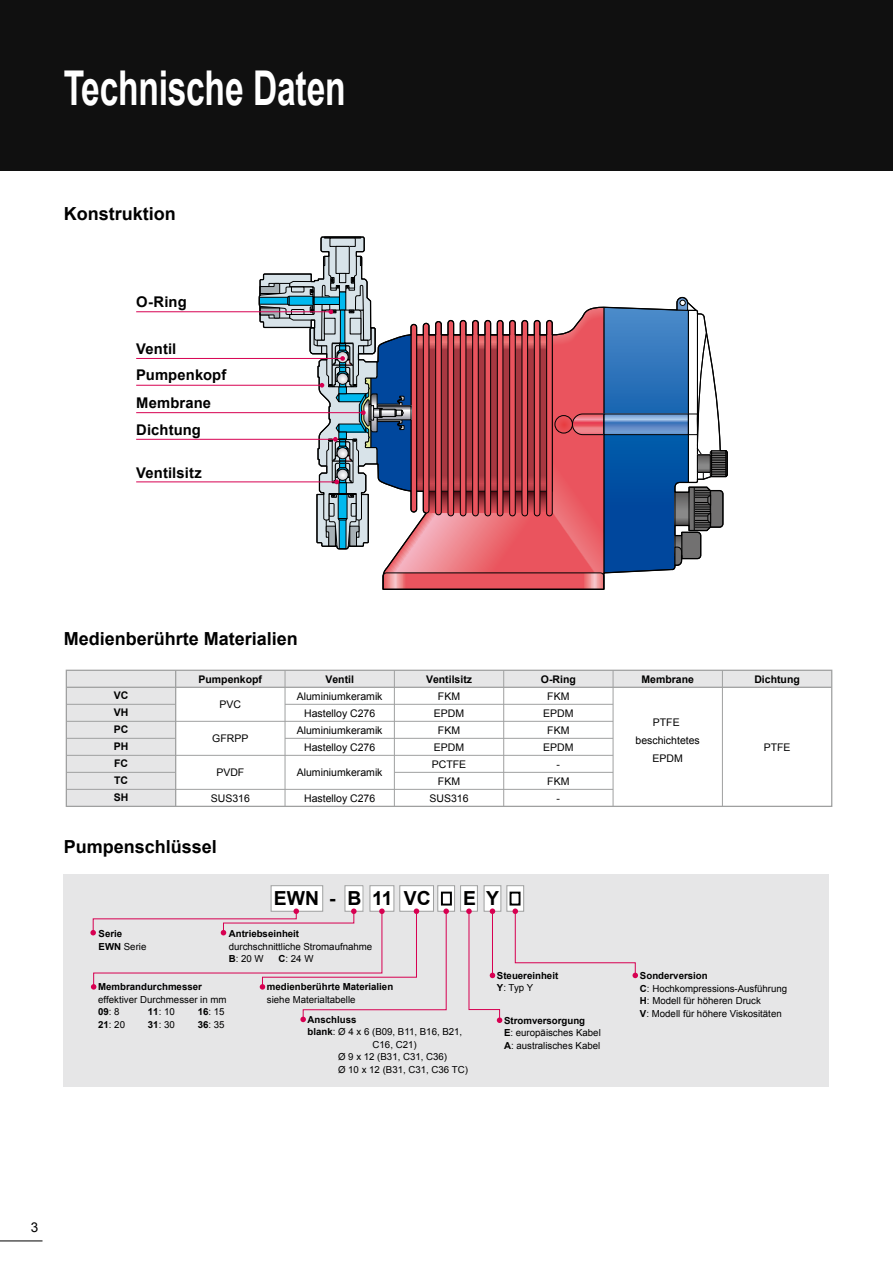
<style>
.page{position:relative;width:893px;height:1263px;background:#fff}
.page>*{position:absolute;margin:0;border:0;box-sizing:border-box;transform-origin:0 0}
.t1{font:700 48px "Arial";letter-spacing:-.005em;color:#fff;scale:.7 1}
.t2{font:700 19.35px "Arial";color:#000}
.t3{font:700 18px "Arial";color:#000}
.t4{font:700 14.7px/26.8px "Arial";letter-spacing:.01em;color:#000}
.t5{font:13.5px "Arial";color:#000}
.t6{font:10.5px/17px "Arial";color:#000;text-align:center}
.t7{font:700 10.5px/17px "Arial";color:#000;text-align:justify}
.t8{font:9.6px/12.5px "Arial";color:#000}
.t9{font:700 9.6px/12.5px "Arial";color:#000}
.s1{font-weight:400}
.s2{font-weight:700}
</style>
<div class="page">
<div style="left:0;top:0;width:893px;height:170px;background:#101010"></div>
<svg style="left:68px;top:672px;width:762px;height:133px"></svg>
<div style="left:66px;top:670px;width:766px;height:137px;border:1px solid #9fa0a0"></div>
<hr style="left:66px;top:687px;width:766px;height:1px;background:#9fa0a0">
<hr style="left:285px;top:704px;width:328px;height:1px;background:#9fa0a0">
<hr style="left:66px;top:704px;width:110px;height:1px;background:#9fa0a0">
<hr style="left:66px;top:721px;width:547px;height:1px;background:#9fa0a0">
<hr style="left:285px;top:738px;width:328px;height:1px;background:#9fa0a0">
<hr style="left:66px;top:738px;width:110px;height:1px;background:#9fa0a0">
<hr style="left:66px;top:755px;width:547px;height:1px;background:#9fa0a0">
<hr style="left:394px;top:772px;width:219px;height:1px;background:#9fa0a0">
<hr style="left:66px;top:772px;width:110px;height:1px;background:#9fa0a0">
<hr style="left:66px;top:789px;width:547px;height:1px;background:#9fa0a0">
<hr style="left:175px;top:670px;width:1px;height:136px;background:#9fa0a0">
<hr style="left:285px;top:670px;width:1px;height:136px;background:#9fa0a0">
<hr style="left:394px;top:670px;width:1px;height:136px;background:#9fa0a0">
<hr style="left:503px;top:670px;width:1px;height:136px;background:#9fa0a0">
<hr style="left:613px;top:670px;width:1px;height:136px;background:#9fa0a0">
<hr style="left:722px;top:670px;width:1px;height:136px;background:#9fa0a0">
<div style="left:64px;top:874px;width:765px;height:212px;background:#e6e6e7"></div>
<div style="left:271px;top:886px;width:52px;height:25px;background:#fff"></div>
<div style="left:271px;top:885px;width:52px;height:26px;border:1px solid #9fa0a0"></div>
<div style="left:345px;top:886px;width:18px;height:25px;background:#fff"></div>
<div style="left:345px;top:885px;width:18px;height:26px;border:1px solid #9fa0a0"></div>
<div style="left:370px;top:886px;width:24px;height:25px;background:#fff"></div>
<div style="left:370px;top:885px;width:24px;height:26px;border:1px solid #9fa0a0"></div>
<div style="left:400px;top:886px;width:33px;height:25px;background:#fff"></div>
<div style="left:399px;top:885px;width:35px;height:26px;border:1px solid #9fa0a0"></div>
<div style="left:484px;top:886px;width:17px;height:25px;background:#fff"></div>
<div style="left:484px;top:885px;width:17px;height:26px;border:1px solid #9fa0a0"></div>
<div style="left:461px;top:886px;width:16px;height:25px;background:#fff"></div>
<div style="left:460px;top:885px;width:18px;height:26px;border:1px solid #9fa0a0"></div>
<svg style="left:439px;top:887px;width:14px;height:22px"></svg>
<div style="left:437px;top:885px;width:18px;height:26px;border:1px solid #9fa0a0"></div>
<svg style="left:509px;top:887px;width:13px;height:22px"></svg>
<div style="left:507px;top:885px;width:17px;height:26px;border:1px solid #9fa0a0"></div>
<div style="left:441px;top:892px;width:11px;height:13px;border:2px solid #000"></div>
<div style="left:510px;top:892px;width:10px;height:13px;border:2px solid #000"></div>
<svg style="left:512px;top:908px;width:126px;height:70px"></svg>
<svg style="left:466px;top:908px;width:36px;height:115px"></svg>
<svg style="left:90px;top:908px;width:359px;height:114px"></svg>
<hr style="left:136px;top:311px;width:195px;height:1px;background:#d70051">
<hr style="left:136px;top:482px;width:201px;height:1px;background:#d70051">
<hr style="left:136px;top:439px;width:199px;height:1px;background:#d70051">
<hr style="left:136px;top:358px;width:207px;height:1px;background:#d70051">
<hr style="left:136px;top:385px;width:186px;height:1px;background:#d70051">
<hr style="left:136px;top:412px;width:227px;height:1px;background:#d70051">
<svg style="left:259px;top:236px;width:469px;height:354px"></svg>
<hr style="left:0;top:1241px;width:43px;height:1px;background:#000">
<h1 class="t1" style="left:64px;top:56px;width:404px">Technische Daten</h1>
<h3 class="t3" style="left:64px;top:201px;width:113px">Konstruktion</h3>
<h3 class="t4" style="left:136px;top:288px;width:52px">O-Ring</h3>
<h3 class="t4" style="left:136px;top:336px;width:92px">Ventil<br>Pumpenkopf<br>Membrane<br>Dichtung</h3>
<h3 class="t4" style="left:136px;top:459px;width:67px">Ventilsitz</h3>
<h3 class="t3" style="left:64px;top:627px;width:236px">Medienberührte Materialien</h3>
<p class="t7" style="left:114px;top:687px;width:16px">VC VH PC PH FC TC SH</p>
<p class="t7" style="left:199px;top:671px;width:65px">Pumpenkopf</p>
<p class="t6" style="left:220px;top:695px;width:23px">PVC</p>
<p class="t6" style="left:212px;top:729px;width:38px">GFRPP</p>
<p class="t6" style="left:216px;top:763px;width:30px">PVDF</p>
<p class="t6" style="left:211px;top:790px;width:41px">SUS316</p>
<h3 class="t3" style="left:64px;top:835px;width:155px">Pumpenschlüssel</h3>
<p class="t7" style="left:325px;top:671px;width:30px">Ventil</p>
<p class="t6" style="left:297px;top:688px;width:87px">Aluminiumkeramik<br>Hastelloy C276<br>Aluminiumkeramik<br>Hastelloy C276</p>
<p class="t6" style="left:297px;top:763px;width:87px">Aluminiumkeramik</p>
<p class="t6" style="left:304px;top:790px;width:73px">Hastelloy C276</p>
<p class="t7" style="left:426px;top:671px;width:48px">Ventilsitz</p>
<p class="t6" style="left:429px;top:688px;width:41px">FKM<br>EPDM<br>FKM<br>EPDM<br>PCTFE<br>FKM<br>SUS316</p>
<h2 class="t2" style="left:274px;top:885px;width:158px">EWN - B 11 VC</h2>
<h2 class="t2" style="left:463px;top:885px;width:37px">E Y</h2>
<p class="t9" style="left:99px;top:928px;width:49px">Serie<br>EWN <span class="s1">Serie</span></p>
<p class="t9" style="left:229px;top:928px;width:72px">Antriebseinheit</p>
<p class="t8" style="left:229px;top:940px;width:145px">durchschnittliche Stromaufnahme<br><span class="s2">B</span>: 20 W</p>
<p class="t8" style="left:279px;top:952px;width:36px"><span class="s2">C</span>: 24 W</p>
<p class="t7" style="left:541px;top:671px;width:36px">O-Ring</p>
<p class="t6" style="left:543px;top:688px;width:32px">FKM<br>EPDM<br>FKM<br>EPDM -<br>FKM<br>-</p>
<p class="t9" style="left:98px;top:981px;width:105px">Membrandurchmesser</p>
<p class="t8" style="left:98px;top:993px;width:130px">effektiver Durchmesser in mm<br><span class="s2">09</span>: 8</p>
<p class="t8" style="left:148px;top:1006px;width:28px"><span class="s2">11</span>: 10</p>
<p class="t8" style="left:198px;top:1006px;width:28px"><span class="s2">16</span>: 15</p>
<p class="t8" style="left:98px;top:1018px;width:28px"><span class="s2">21</span>: 20</p>
<p class="t8" style="left:148px;top:1018px;width:28px"><span class="s2">31</span>: 30</p>
<p class="t8" style="left:198px;top:1018px;width:28px"><span class="s2">36</span>: 35</p>
<p class="t9" style="left:267px;top:981px;width:128px">medienberührte Materialien</p>
<p class="t8" style="left:267px;top:993px;width:90px">siehe Materialtabelle</p>
<p class="t9" style="left:308px;top:1014px;width:50px">Anschluss</p>
<p class="t8" style="left:308px;top:1026px;width:156px"><span class="s2">blank</span>: Ø 4 x 6 (B09, B11, B16, B21,</p>
<p class="t8" style="left:373px;top:1038px;width:46px">C16, C21)</p>
<p class="t8" style="left:338px;top:1051px;width:111px">Ø 9 x 12 (B31, C31, C36)</p>
<p class="t8" style="left:338px;top:1063px;width:131px">Ø 10 x 12 (B31, C31, C36 TC)</p>
<p class="t9" style="left:497px;top:970px;width:63px">Steuereinheit<br>Y<span class="s1">: Typ Y</span></p>
<p class="t8" style="left:504px;top:1014px;width:98px"><span class="s2">Stromversorgung<br>E</span>: europäisches Kabel<br><span class="s2">A</span>: australisches Kabel</p>
<p class="t7" style="left:641px;top:671px;width:54px">Membrane</p>
<p class="t6" style="left:636px;top:713px;width:66px;line-height:18.3px">PTFE beschichtetes<br>EPDM</p>
<p class="t7" style="left:754px;top:671px;width:47px">Dichtung</p>
<p class="t6" style="left:764px;top:739px;width:28px">PTFE</p>
<p class="t8" style="left:640px;top:970px;width:149px"><span class="s2">Sonderversion<br>C</span>: Hochkompressions-Ausführung<br><span class="s2">H</span>: Modell für höheren Druck<br><span class="s2">V</span>: Modell für höhere Viskositäten</p>
<h3 class="t5" style="left:31px;top:1218px;width:9px">3</h3>
</div>
